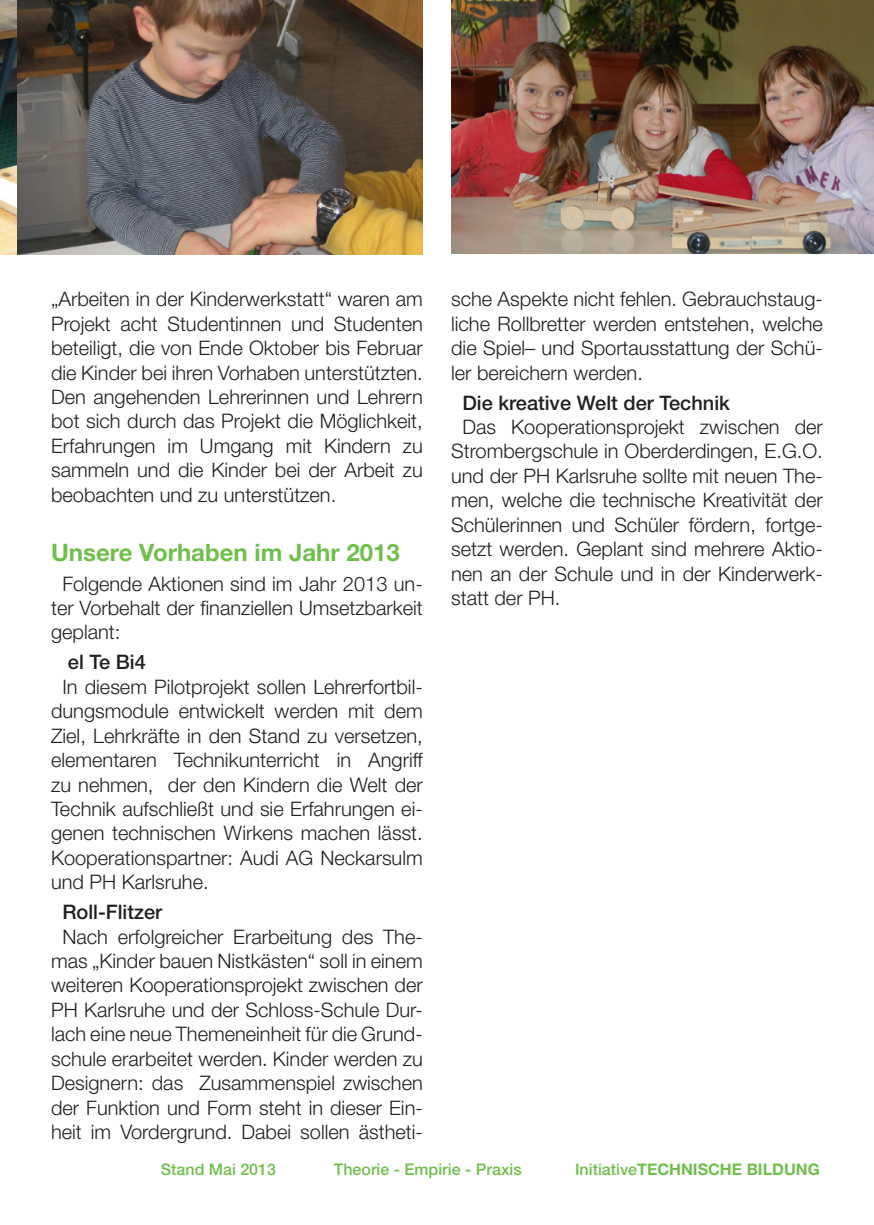
<style>
.page{position:relative;width:874px;height:1225px;background:#fff}
.page>*{position:absolute;margin:0;border:0;box-sizing:border-box;transform-origin:0 0}
.Zwischenüberschrift{font:700 24px "Helvetica Neue LT Std";color:#70bf4c}
.Fließtext{font:300 20px/24.4px "Helvetica Neue LT Std";color:#231f20;text-align:justify}
.Fließtext-2{font:500 20px "Helvetica Neue LT Std";color:#231f20}
.t1{font:500 16px "Helvetica Neue LT Std";color:#70bf4c}
.t2{font:700 16px "Helvetica Neue LT Std";color:#70bf4c}
.s1{font-weight:500}
</style>
<div class="page">
<img style="left:0;top:0;width:422px;height:254px">
<img style="left:451px;top:0;width:422px;height:253px">
<p class="Fließtext" style="left:51px;top:287px;width:373px">„Arbeiten in der Kinderwerkstatt“ waren am Projekt acht Studentinnen und Studenten beteiligt, die von Ende Oktober bis Februar die Kinder bei ihren Vorhaben unterstützten.<br>Den angehenden Lehrerinnen und Lehrern bot sich durch das Projekt die Möglichkeit, Erfahrungen im Umgang mit Kindern zu sammeln und die Kinder bei der Arbeit zu beobachten und zu unterstützen.</p>
<p class="Zwischenüberschrift" style="left:51px;top:537px;width:350px">Unsere Vorhaben im Jahr 2013</p>
<p class="Fließtext" style="left:51px;top:571px;width:373px;text-indent:11px">Folgende Aktionen sind im Jahr 2013 un&shy;ter Vorbehalt der finanziellen Umsetzbarkeit geplant:</p>
<p class="Fließtext-2" style="left:68px;top:650px;width:79px">el Te Bi4</p>
<p class="Fließtext" style="left:51px;top:674px;width:373px;text-indent:11px">In diesem Pilotprojekt sollen Lehrerfortbil&shy;dungsmodule entwickelt werden mit dem Ziel, Lehrkräfte in den Stand zu versetzen, elementaren Technikunterricht in Angriff zu nehmen, der den Kindern die Welt der Technik aufschließt und sie Erfahrungen ei&shy;genen technischen Wirkens machen lässt.<br>Kooperationspartner: Audi AG Neckarsulm und PH Karlsruhe.</p>
<p class="Fließtext-2" style="left:62px;top:900px;width:101px">Roll-Flitzer</p>
<p class="Fließtext" style="left:51px;top:924px;width:373px;text-align:center">Nach erfolgreicher Erarbeitung des The&shy;mas „Kinder bauen Nistkästen“ soll in einem weiteren Kooperationsprojekt zwischen der PH Karlsruhe und der Schloss-Schule Dur&shy;lach eine neue Themeneinheit für die Grund&shy;schule erarbeitet werden. Kinder werden zu Designern: das Zusammenspiel zwischen der Funktion und Form steht in dieser Ein&shy;heit im Vordergrund. Dabei sollen ästheti-</p>
<p class="Fließtext" style="left:451px;top:287px;width:373px">sche Aspekte nicht fehlen. Gebrauchstaug&shy;liche Rollbretter werden entstehen, welche die Spiel– und Sportausstattung der Schü&shy;ler bereichern werden.</p>
<p class="Fließtext-2" style="left:462px;top:390px;width:269px">Die kreative Welt der Technik</p>
<p class="Fließtext" style="left:451px;top:414px;width:373px;text-indent:11px">Das Kooperationsprojekt zwischen der Strombergschule in Oberderdingen, E.G.O. und der PH Karlsruhe sollte mit neuen The&shy;men, welche die technische Kreativität der Schülerinnen und Schüler fördern, fortge&shy;setzt werden. Geplant sind mehrere Aktio&shy;nen an der Schule und in der Kinderwerk&shy;statt der PH.</p>
<p class="t1" style="left:161px;top:1160px;width:117px">Stand Mai 2013</p>
<p class="t1" style="left:334px;top:1160px;width:189px">Theorie - Empirie - Praxis</p>
<p class="t2" style="left:575px;top:1159px;width:246px"><span class="s1">Initiative</span>TECHNISCHE BILDUNG</p>
</div>
